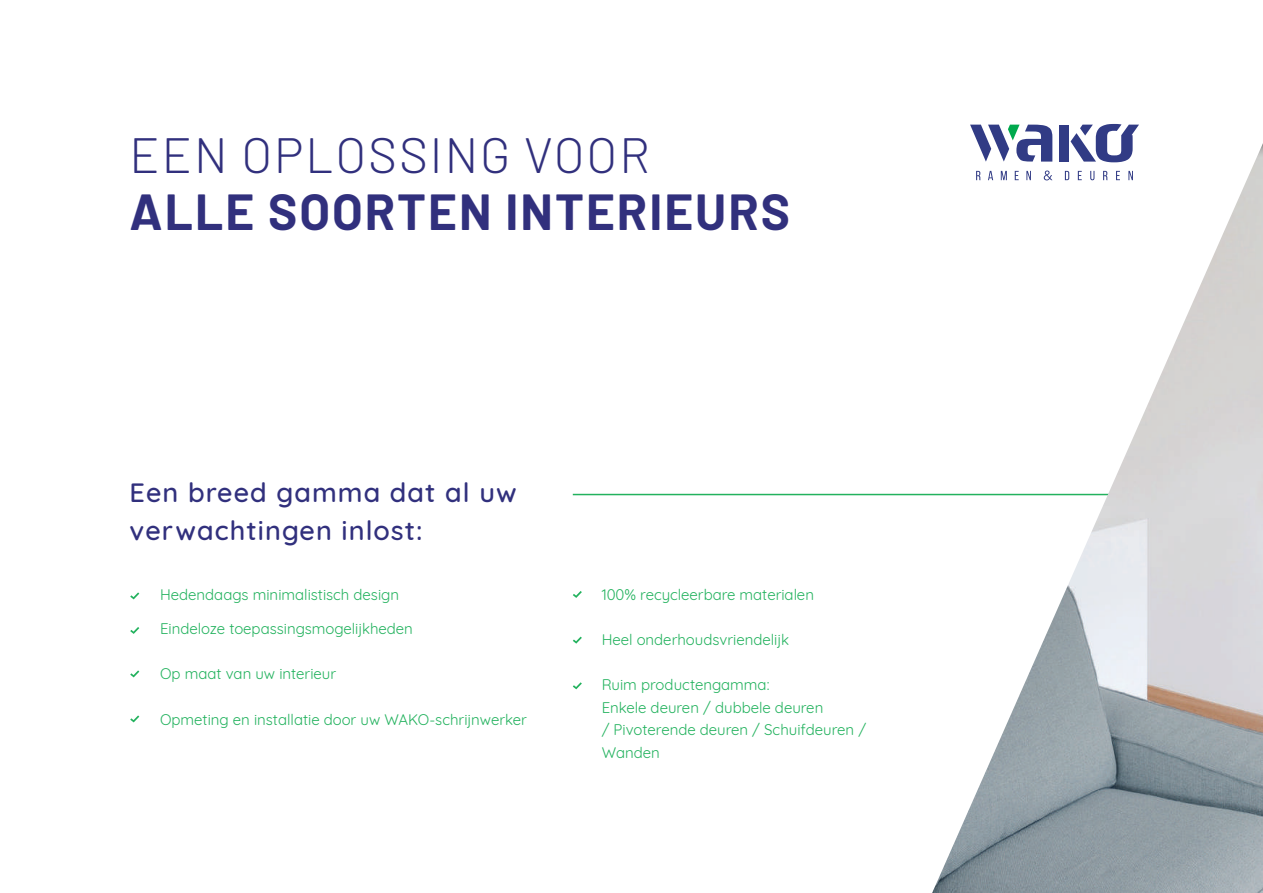
<style>
.page{position:relative;width:1263px;height:893px;background:#fff}
.page>*{position:absolute;margin:0;border:0;box-sizing:border-box;transform-origin:0 0}
.t1{font:700 49.5px "Barlow";letter-spacing:.04em;color:#31307d}
.t2{font:300 49.5px "Barlow";letter-spacing:.04em;color:#31307d}
.t3{font:500 27px/37.5px "Quicksand";letter-spacing:.04em;color:#31307d}
.t4{font:15px/22.5px "Quicksand";color:#23b25e}
</style>
<div class="page">
<svg style="left:130px;top:592px;width:9px;height:7px"></svg>
<svg style="left:130px;top:627px;width:9px;height:7px"></svg>
<svg style="left:130px;top:670px;width:9px;height:7px"></svg>
<svg style="left:130px;top:715px;width:9px;height:7px"></svg>
<svg style="left:573px;top:591px;width:9px;height:7px"></svg>
<svg style="left:573px;top:637px;width:9px;height:7px"></svg>
<svg style="left:573px;top:682px;width:9px;height:7px"></svg>
<hr style="left:573px;top:494px;width:690px;height:1px;background:#23b25e">
<img style="left:932px;top:143px;width:331px;height:750px">
<svg style="left:970px;top:125px;width:82px;height:37px"></svg>
<svg style="left:1070px;top:124px;width:69px;height:38px"></svg>
<div style="left:1059px;top:125px;width:9px;height:37px;background:#313b85"></div>
<svg style="left:976px;top:171px;width:4px;height:9px"></svg>
<svg style="left:988px;top:171px;width:5px;height:9px"></svg>
<svg style="left:1001px;top:171px;width:6px;height:9px"></svg>
<svg style="left:1015px;top:171px;width:4px;height:9px"></svg>
<svg style="left:1026px;top:171px;width:5px;height:9px"></svg>
<svg style="left:1044px;top:171px;width:8px;height:9px"></svg>
<svg style="left:1065px;top:171px;width:4px;height:9px"></svg>
<svg style="left:1078px;top:171px;width:4px;height:9px"></svg>
<svg style="left:1090px;top:171px;width:4px;height:9px"></svg>
<svg style="left:1103px;top:171px;width:4px;height:9px"></svg>
<svg style="left:1116px;top:171px;width:4px;height:9px"></svg>
<svg style="left:1128px;top:171px;width:5px;height:9px"></svg>
<h1 class="t2" style="left:130px;top:125px;width:521px">EEN OPLOSSING VOOR</h1>
<h1 class="t1" style="left:130px;top:182px;width:662px">ALLE SOORTEN INTERIEURS</h1>
<h2 class="t3" style="left:130px;top:471px;width:388px">Een breed gamma dat al uw verwachtingen inlost:</h2>
<p class="t4" style="left:160px;top:582px;width:241px">Hedendaags minimalistisch design</p>
<p class="t4" style="left:160px;top:616px;width:254px">Eindeloze toepassingsmogelijkheden</p>
<p class="t4" style="left:160px;top:661px;width:178px">Op maat van uw interieur</p>
<p class="t4" style="left:160px;top:706px;width:368px">Opmeting en installatie door uw WAKO-schrijnwerker</p>
<p class="t4" style="left:602px;top:582px;width:214px">100% recycleerbare materialen</p>
<p class="t4" style="left:602px;top:627px;width:189px">Heel onderhoudsvriendelijk</p>
<p class="t4" style="left:602px;top:672px;width:266px">Ruim productengamma:<br>Enkele deuren / dubbele deuren<br>/ Pivoterende deuren / Schuifdeuren /<br>Wanden</p>
</div>
